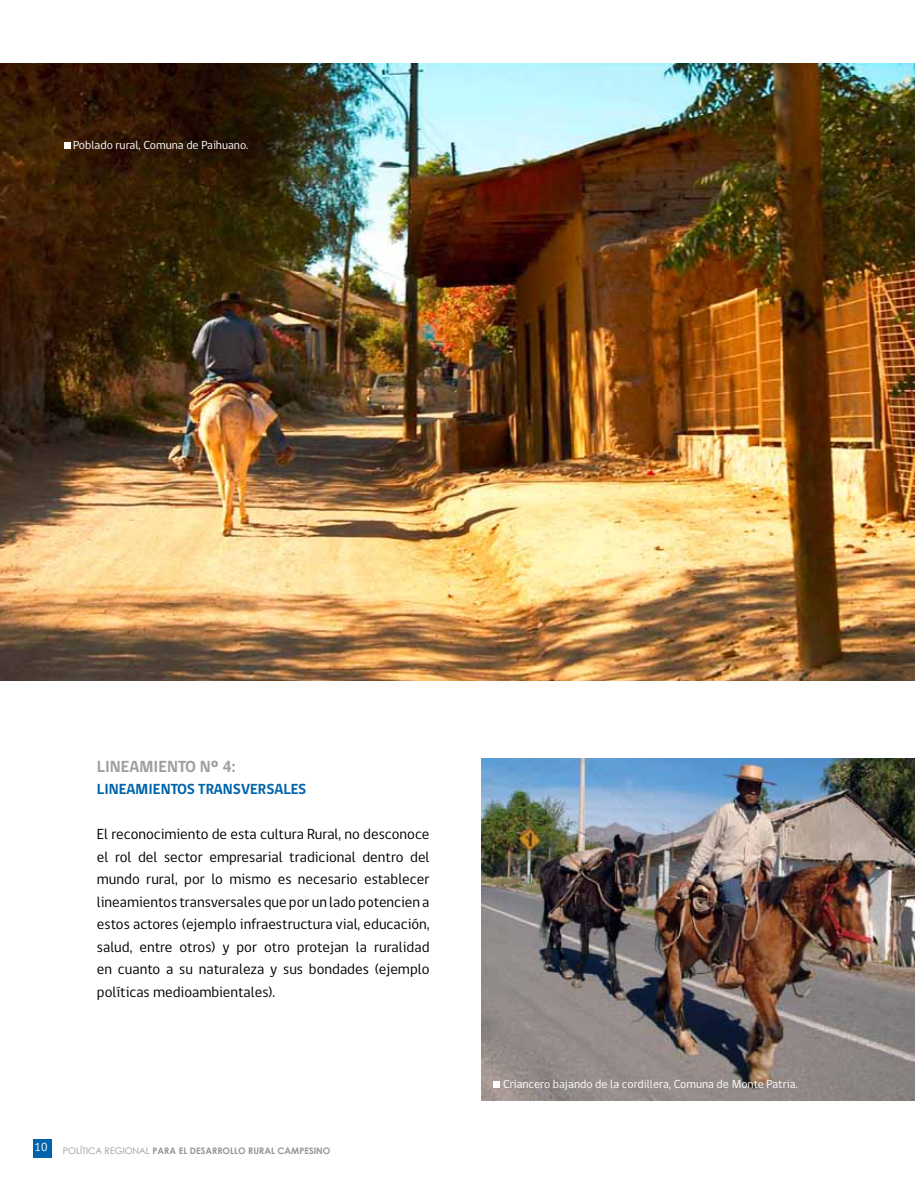
<style>
.page{position:relative;width:915px;height:1191px;background:#fff}
.page>*{position:absolute;margin:0;border:0;box-sizing:border-box;transform-origin:0 0}
.t1{font:700 16.5px "gob CL";color:#9d9fa2}
.t2{font:15px/22.5px "gob CL";color:#000;text-align:justify}
.t3{font:700 15px "gob CL";color:#0064ac}
.t4{font:12px "gob CL";color:#fff}
.t5{font:700 9px "Century Gothic";color:#939598}
.s1{font-weight:400}
</style>
<div class="page">
<div style="left:33px;top:1139px;width:19px;height:18px;background:#0064ac"></div>
<img style="left:0;top:64px;width:914px;height:616px">
<img style="left:481px;top:758px;width:433px;height:342px">
<div style="left:493px;top:1081px;width:7px;height:6px;background:#fff"></div>
<div style="left:64px;top:142px;width:6px;height:7px;background:#fff"></div>
<p class="t4" style="left:73px;top:137px;width:177px">Poblado rural, Comuna de Paihuano.</p>
<p class="t1" style="left:97px;top:754px;width:140px">LINEAMIENTO Nº 4:</p>
<p class="t3" style="left:97px;top:778px;width:211px">LINEAMIENTOS TRANSVERSALES</p>
<p class="t2" style="left:97px;top:823px;width:334px">El reconocimiento de esta cultura Rural, no desconoce el rol del sector empresarial tradicional dentro del mundo rural, por lo mismo es necesario establecer lineamientos transversales que por un lado potencien a estos actores (ejemplo infraestructura vial, educación, salud, entre otros) y por otro protejan la ruralidad en cuanto a su naturaleza y sus bondades (ejemplo políticas medioambientales).</p>
<p class="t4" style="left:35px;top:1138px;width:14px">10</p>
<p class="t5" style="left:63px;top:1143px;width:269px"><span class="s1">POLÍTICA REGIONAL</span> PARA EL DESARROLLO RURAL CAMPESINO</p>
<p class="t4" style="left:503px;top:1076px;width:296px">Criancero bajando de la cordillera, Comuna de Monte Patria.</p>
</div>
